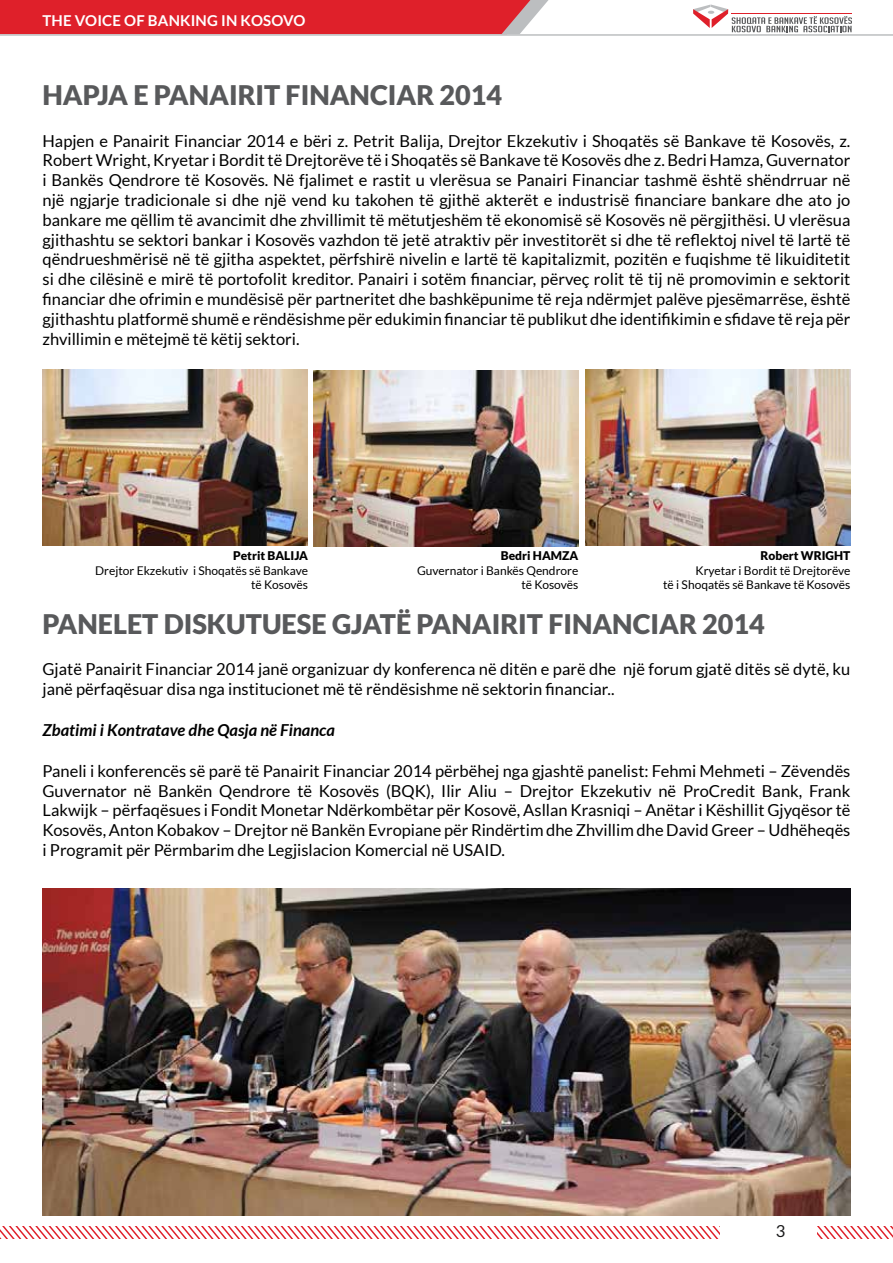
<style>
.page{position:relative;width:893px;height:1263px;background:#fff}
.page>*{position:absolute;margin:0;border:0;box-sizing:border-box;transform-origin:0 0}
.t1{font:900 27px "Lato";color:#58595b}
.t2{font:16.5px/19.8px "Lato";color:#000;text-align:justify}
.t3{font:italic 700 16.5px "Lato";color:#000}
.t4{font:16.5px "Lato";color:#19191a}
.t5{font:700 15px "Lato";letter-spacing:.01em;color:#fff}
.t6{font:12px/14.4px "Lato";color:#000;text-align:right}
.t7{font:900 12px "Lato";color:#000}
</style>
<div class="page">
<div style="left:0;top:0;width:549px;height:34px;background:#df202a"></div>
<svg style="left:818px;top:1227px;width:75px;height:12px"></svg>
<svg style="left:0;top:1227px;width:719px;height:12px"></svg>
<hr style="left:0;top:34px;width:893px;height:2px;background:#bcbec0">
<svg style="left:693px;top:5px;width:159px;height:27px"></svg>
<img style="left:43px;top:889px;width:807px;height:327px">
<img style="left:43px;top:370px;width:264px;height:176px">
<img style="left:313px;top:370px;width:265px;height:176px">
<img style="left:586px;top:370px;width:264px;height:176px">
<p class="t5" style="left:43px;top:11px;width:264px">THE VOICE OF BANKING IN KOSOVO</p>
<h1 class="t1" style="left:43px;top:80px;width:461px">HAPJA E PANAIRIT FINANCIAR 2014</h1>
<p class="t2" style="left:43px;top:131px;width:809px">Hapjen e Panairit Financiar 2014 e bëri z. Petrit Balija, Drejtor Ekzekutiv i Shoqatës së Bankave të Kosovës, z.<br>Robert Wright, Kryetar i Bordit të Drejtorëve të i Shoqatës së Bankave të Kosovës dhe z. Bedri Hamza, Guvernator i Bankës Qendrore të Kosovës. Në fjalimet e rastit u vlerësua se Panairi Financiar tashmë është shëndrruar në një ngjarje tradicionale si dhe një vend ku takohen të gjithë akterët e industrisë financiare bankare dhe ato jo bankare me qëllim të avancimit dhe zhvillimit të mëtutjeshëm të ekonomisë së Kosovës në përgjithësi. U vlerësua gjithashtu se sektori bankar i Kosovës vazhdon të jetë atraktiv për investitorët si dhe të reflektoj nivel të lartë të qëndrueshmërisë në të gjitha aspektet, përfshirë nivelin e lartë të kapitalizmit, pozitën e fuqishme të likuiditetit si dhe cilësinë e mirë të portofolit kreditor. Panairi i sotëm financiar, përveç rolit të tij në promovimin e sektorit financiar dhe ofrimin e mundësisë për partneritet dhe bashkëpunime të reja ndërmjet palëve pjesëmarrëse, është gjithashtu platformë shumë e rëndësishme për edukimin financiar të publikut dhe identifikimin e sfidave të reja për zhvillimin e mëtejmë të këtij sektori.</p>
<p class="t7" style="left:233px;top:549px;width:74px">PETRIT BALIJA</p>
<p class="t6" style="left:95px;top:563px;width:214px">Drejtor Ekzekutiv i Shoqatës së Bankave të Kosovës</p>
<p class="t7" style="left:501px;top:549px;width:79px">BEDRI HAMZA</p>
<p class="t6" style="left:417px;top:563px;width:163px">Guvernator i Bankës Qendrore të Kosovës</p>
<p class="t7" style="left:760px;top:549px;width:91px">ROBERT WRIGHT</p>
<p class="t6" style="left:663px;top:563px;width:189px">Kryetar i Bordit të Drejtorëve<br>të i Shoqatës së Bankave të Kosovës</p>
<h1 class="t1" style="left:43px;top:608px;width:35px">PANE</h1>
<h1 class="t1" style="left:113px;top:608px;width:67px">LET DISK</h1>
<h1 class="t1" style="left:226px;top:608px;width:71px">UTUESE</h1>
<h1 class="t1" style="left:332px;top:608px;width:48px">GJATË</h1>
<h1 class="t1" style="left:417px;top:608px;width:32px">PANAIRIT</h1>
<h1 class="t1" style="left:548px;top:608px;width:33px">FINANCIAR</h1>
<h1 class="t1" style="left:702px;top:608px;width:64px">2014</h1>
<p class="t2" style="left:43px;top:659px;width:809px">Gjatë Panairit Financiar 2014 janë organizuar dy konferenca në ditën e parë dhe një forum gjatë ditës së dytë, ku janë përfaqësuar disa nga institucionet më të rëndësishme në sektorin financiar..</p>
<p class="t3" style="left:43px;top:720px;width:294px">Zbatimi i Kontratave dhe Qasja në Financa</p>
<p class="t2" style="left:43px;top:761px;width:809px">Paneli i konferencës së parë të Panairit Financiar 2014 përbëhej nga gjashtë panelist: Fehmi Mehmeti – Zëvendës Guvernator në Bankën Qendrore të Kosovës (BQK), Ilir Aliu – Drejtor Ekzekutiv në ProCredit Bank, Frank Lakwijk – përfaqësues i Fondit Monetar Ndërkombëtar për Kosovë, Asllan Krasniqi – Anëtar i Këshillit Gjyqësor të Kosovës, Anton Kobakov – Drejtor në Bankën Evropiane për Rindërtim dhe Zhvillim dhe David Greer – Udhëheqës i Programit për Përmbarim dhe Legjislacion Komercial në USAID.</p>
<p class="t4" style="left:776px;top:1221px;width:11px">3</p>
</div>
